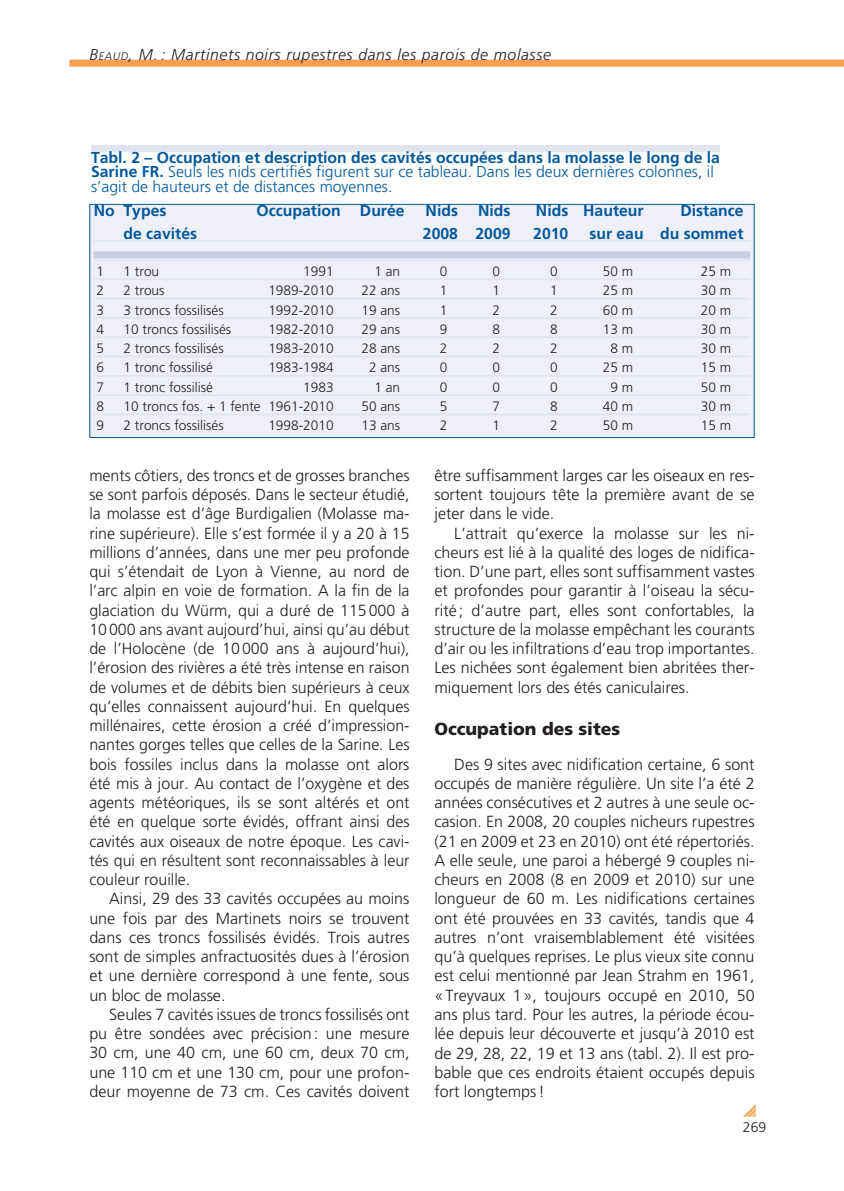
<style>
.page{position:relative;width:844px;height:1191px;background:#fff}
.page>*{position:absolute;margin:0;border:0;box-sizing:border-box;transform-origin:0 0}
.t1{font:900 17.5px "Frutiger";color:#231f20}
.t2{font:300 16.1px/19.2px "Frutiger";color:#231f20;text-align:justify}
.t3{font:300 15.75px/14.9px "Frutiger";color:#00589b}
.t4{font:700 15.75px "Frutiger";color:#00589b}
.t5{font:italic 300 15.75px "Frutiger";letter-spacing:.04em;color:#231f20}
.t6{font:300 14px "Frutiger";color:#231f20}
.t7{font:300 13.65px "Frutiger";color:#231f20}
.s1{font-style:inherit}
.s2{font-size:11.03px}
.s3{font-weight:700}
</style>
<div class="page">
<div style="left:69px;top:60px;width:774px;height:7px;background:#f89e53"></div>
<svg style="left:743px;top:1104px;width:12px;height:12px"></svg>
<div style="left:90px;top:204px;width:664px;height:233px;background:#eeeff7"></div>
<div style="left:94px;top:251px;width:656px;height:7px;background:#c7cde2"></div>
<hr style="left:94px;top:240px;width:656px;height:1px;background:#e1e4ef">
<hr style="left:94px;top:259px;width:656px;height:2px;background:#e1e4ef">
<hr style="left:94px;top:278px;width:656px;height:2px;background:#e1e4ef">
<hr style="left:94px;top:298px;width:656px;height:1px;background:#e1e4ef">
<hr style="left:94px;top:317px;width:656px;height:2px;background:#e1e4ef">
<hr style="left:94px;top:336px;width:656px;height:2px;background:#e1e4ef">
<hr style="left:94px;top:355px;width:656px;height:2px;background:#e1e4ef">
<hr style="left:94px;top:375px;width:656px;height:2px;background:#e1e4ef">
<hr style="left:94px;top:394px;width:656px;height:2px;background:#e1e4ef">
<hr style="left:94px;top:413px;width:656px;height:2px;background:#e1e4ef">
<div style="left:89px;top:204px;width:665px;height:234px;border:1px solid #00589b"></div>
<div style="left:91px;top:145px;width:628px;height:7px;background:#e1e4ef"></div>
<p class="t5" style="left:89px;top:48px;width:463px"><span class="s1">B</span><span class="s2">EAUD</span>, M. : Martinets noirs rupestres dans les parois de molasse</p>
<p class="t3" style="left:91px;top:151px;width:630px"><span class="s3">Tabl. 2 – Occupation et description des cavités occupées dans la molasse le long de la<br>Sarine FR.</span> Seuls les nids certifiés figurent sur ce tableau. Dans les deux dernières colonnes, il s’agit de hauteurs et de distances moyennes.</p>
<p class="t4" style="left:94px;top:204px;width:74px">No Types</p>
<p class="t4" style="left:256px;top:204px;width:149px">Occupation Durée</p>
<p class="t4" style="left:425px;top:204px;width:34px">Nids</p>
<p class="t4" style="left:478px;top:204px;width:34px">Nids</p>
<p class="t4" style="left:536px;top:204px;width:109px">Nids Hauteur</p>
<p class="t4" style="left:680px;top:204px;width:64px">Distance</p>
<p class="t4" style="left:123px;top:227px;width:75px">de cavités</p>
<p class="t4" style="left:423px;top:227px;width:89px">2008 2009</p>
<p class="t4" style="left:533px;top:227px;width:37px">2010</p>
<p class="t4" style="left:589px;top:227px;width:156px">sur eau du sommet</p>
<p class="t7" style="left:97px;top:266px;width:9px">1</p>
<p class="t7" style="left:123px;top:266px;width:37px">1 trou</p>
<p class="t7" style="left:303px;top:266px;width:32px">1991</p>
<p class="t7" style="left:374px;top:266px;width:27px">1 an</p>
<p class="t7" style="left:440px;top:266px;width:9px">0</p>
<p class="t7" style="left:492px;top:266px;width:9px">0</p>
<p class="t7" style="left:550px;top:266px;width:9px">0</p>
<p class="t7" style="left:602px;top:266px;width:32px">50 m</p>
<p class="t7" style="left:700px;top:266px;width:32px">25 m</p>
<p class="t7" style="left:97px;top:285px;width:9px">2</p>
<p class="t7" style="left:123px;top:285px;width:42px">2 trous</p>
<p class="t7" style="left:268px;top:285px;width:67px">1989-2010</p>
<p class="t7" style="left:361px;top:285px;width:40px">22 ans</p>
<p class="t7" style="left:440px;top:285px;width:9px">1</p>
<p class="t7" style="left:492px;top:285px;width:9px">1</p>
<p class="t7" style="left:550px;top:285px;width:9px">1</p>
<p class="t7" style="left:602px;top:285px;width:32px">25 m</p>
<p class="t7" style="left:700px;top:285px;width:32px">30 m</p>
<p class="t7" style="left:97px;top:304px;width:9px">3</p>
<p class="t7" style="left:123px;top:304px;width:102px">3 troncs fossilisés</p>
<p class="t7" style="left:268px;top:304px;width:67px">1992-2010</p>
<p class="t7" style="left:361px;top:304px;width:40px">19 ans</p>
<p class="t7" style="left:440px;top:304px;width:9px">1</p>
<p class="t7" style="left:492px;top:304px;width:9px">2</p>
<p class="t7" style="left:550px;top:304px;width:9px">2</p>
<p class="t7" style="left:602px;top:304px;width:32px">60 m</p>
<p class="t7" style="left:700px;top:304px;width:32px">20 m</p>
<p class="t7" style="left:97px;top:323px;width:9px">4</p>
<p class="t7" style="left:123px;top:323px;width:109px">10 troncs fossilisés</p>
<p class="t7" style="left:268px;top:323px;width:67px">1982-2010</p>
<p class="t7" style="left:361px;top:323px;width:40px">29 ans</p>
<p class="t7" style="left:440px;top:323px;width:9px">9</p>
<p class="t7" style="left:492px;top:323px;width:9px">8</p>
<p class="t7" style="left:550px;top:323px;width:9px">8</p>
<p class="t7" style="left:602px;top:323px;width:32px">13 m</p>
<p class="t7" style="left:700px;top:323px;width:32px">30 m</p>
<p class="t7" style="left:97px;top:343px;width:9px">5</p>
<p class="t7" style="left:123px;top:343px;width:102px">2 troncs fossilisés</p>
<p class="t7" style="left:268px;top:343px;width:67px">1983-2010</p>
<p class="t7" style="left:361px;top:343px;width:40px">28 ans</p>
<p class="t7" style="left:440px;top:343px;width:9px">2</p>
<p class="t7" style="left:492px;top:343px;width:9px">2</p>
<p class="t7" style="left:550px;top:343px;width:9px">2</p>
<p class="t7" style="left:610px;top:343px;width:24px">8 m</p>
<p class="t7" style="left:700px;top:343px;width:32px">30 m</p>
<p class="t7" style="left:97px;top:362px;width:9px">6</p>
<p class="t7" style="left:123px;top:362px;width:91px">1 tronc fossilisé</p>
<p class="t7" style="left:268px;top:362px;width:67px">1983-1984</p>
<p class="t7" style="left:369px;top:362px;width:33px">2 ans</p>
<p class="t7" style="left:440px;top:362px;width:9px">0</p>
<p class="t7" style="left:492px;top:362px;width:9px">0</p>
<p class="t7" style="left:550px;top:362px;width:9px">0</p>
<p class="t7" style="left:602px;top:362px;width:32px">25 m</p>
<p class="t7" style="left:700px;top:362px;width:32px">15 m</p>
<p class="t7" style="left:97px;top:381px;width:9px">7</p>
<p class="t7" style="left:123px;top:381px;width:91px">1 tronc fossilisé</p>
<p class="t7" style="left:303px;top:381px;width:32px">1983</p>
<p class="t7" style="left:374px;top:381px;width:27px">1 an</p>
<p class="t7" style="left:440px;top:381px;width:9px">0</p>
<p class="t7" style="left:492px;top:381px;width:9px">0</p>
<p class="t7" style="left:550px;top:381px;width:9px">0</p>
<p class="t7" style="left:610px;top:381px;width:24px">9 m</p>
<p class="t7" style="left:700px;top:381px;width:32px">50 m</p>
<p class="t7" style="left:97px;top:401px;width:9px">8</p>
<p class="t7" style="left:123px;top:401px;width:211px">10 troncs fos. + 1 fente 1961-2010</p>
<p class="t7" style="left:361px;top:401px;width:40px">50 ans</p>
<p class="t7" style="left:440px;top:401px;width:9px">5</p>
<p class="t7" style="left:492px;top:401px;width:9px">7</p>
<p class="t7" style="left:550px;top:401px;width:9px">8</p>
<p class="t7" style="left:602px;top:401px;width:32px">40 m</p>
<p class="t7" style="left:700px;top:401px;width:32px">30 m</p>
<p class="t7" style="left:97px;top:420px;width:9px">9</p>
<p class="t7" style="left:123px;top:420px;width:102px">2 troncs fossilisés</p>
<p class="t7" style="left:268px;top:420px;width:67px">1998-2010</p>
<p class="t7" style="left:361px;top:420px;width:40px">13 ans</p>
<p class="t7" style="left:440px;top:420px;width:9px">2</p>
<p class="t7" style="left:492px;top:420px;width:9px">1</p>
<p class="t7" style="left:550px;top:420px;width:9px">2</p>
<p class="t7" style="left:602px;top:420px;width:32px">50 m</p>
<p class="t7" style="left:700px;top:420px;width:32px">15 m</p>
<p class="t2" style="left:89px;top:467px;width:322px">ments côtiers, des troncs et de grosses branches se sont parfois déposés. Dans le secteur étudié, la molasse est d’âge Burdigalien (Molasse ma&shy;rine supérieure). Elle s’est formée il y a 20 à 15 millions d’années, dans une mer peu profonde qui s’étendait de Lyon à Vienne, au nord de l’arc alpin en voie de formation. A la fin de la glaciation du Würm, qui a duré de 115 000 à 10 000 ans avant aujourd’hui, ainsi qu’au début de l’Holocène (de 10 000 ans à aujourd’hui), l’érosion des rivières a été très intense en raison de volumes et de débits bien supérieurs à ceux qu’elles connaissent aujourd’hui. En quelques millénaires, cette érosion a créé d’impression&shy;nantes gorges telles que celles de la Sarine. Les bois fossiles inclus dans la molasse ont alors été mis à jour. Au contact de l’oxygène et des agents météoriques, ils se sont altérés et ont été en quelque sorte évidés, offrant ainsi des cavités aux oiseaux de notre époque. Les cavi&shy;tés qui en résultent sont reconnaissables à leur couleur rouille.</p>
<p class="t2" style="left:89px;top:890px;width:322px;text-indent:20px">Ainsi, 29 des 33 cavités occupées au moins une fois par des Martinets noirs se trouvent dans ces troncs fossilisés évidés. Trois autres sont de simples anfractuosités dues à l’érosion et une dernière correspond à une fente, sous un bloc de molasse.</p>
<p class="t2" style="left:89px;top:1006px;width:322px;text-indent:20px">Seules 7 cavités issues de troncs fossilisés ont pu être sondées avec précision : une mesure 30 cm, une 40 cm, une 60 cm, deux 70 cm, une 110 cm et une 130 cm, pour une profon&shy;deur moyenne de 73 cm. Ces cavités doivent</p>
<p class="t2" style="left:434px;top:467px;width:321px">être suffisamment larges car les oiseaux en res&shy;sortent toujours tête la première avant de se jeter dans le vide.</p>
<p class="t2" style="left:434px;top:524px;width:322px;text-indent:20px">L’attrait qu’exerce la molasse sur les ni&shy;cheurs est lié à la qualité des loges de nidifica&shy;tion. D’une part, elles sont suffisamment vastes et profondes pour garantir à l’oiseau la sécu&shy;rité ; d’autre part, elles sont confortables, la structure de la molasse empêchant les courants d’air ou les infiltrations d’eau trop importantes.<br>Les nichées sont également bien abritées ther&shy;miquement lors des étés caniculaires.</p>
<p class="t1" style="left:434px;top:721px;width:187px">Occupation des sites</p>
<p class="t2" style="left:434px;top:755px;width:321px;text-indent:20px">Des 9 sites avec nidification certaine, 6 sont occupés de manière régulière. Un site l’a été 2 années consécutives et 2 autres à une seule oc&shy;casion. En 2008, 20 couples nicheurs rupestres (21 en 2009 et 23 en 2010) ont été répertoriés.<br>A elle seule, une paroi a hébergé 9 couples ni&shy;cheurs en 2008 (8 en 2009 et 2010) sur une longueur de 60 m. Les nidifications certaines ont été prouvées en 33 cavités, tandis que 4 autres n’ont vraisemblablement été visitées qu’à quelques reprises. Le plus vieux site connu est celui mentionné par Jean Strahm en 1961, « Treyvaux 1 », toujours occupé en 2010, 50 ans plus tard. Pour les autres, la période écou&shy;lée depuis leur découverte et jusqu’à 2010 est de 29, 28, 22, 19 et 13 ans (tabl. 2). Il est pro&shy;bable que ces endroits étaient occupés depuis fort longtemps !</p>
<p class="t6" style="left:742px;top:1122px;width:25px">269</p>
</div>
